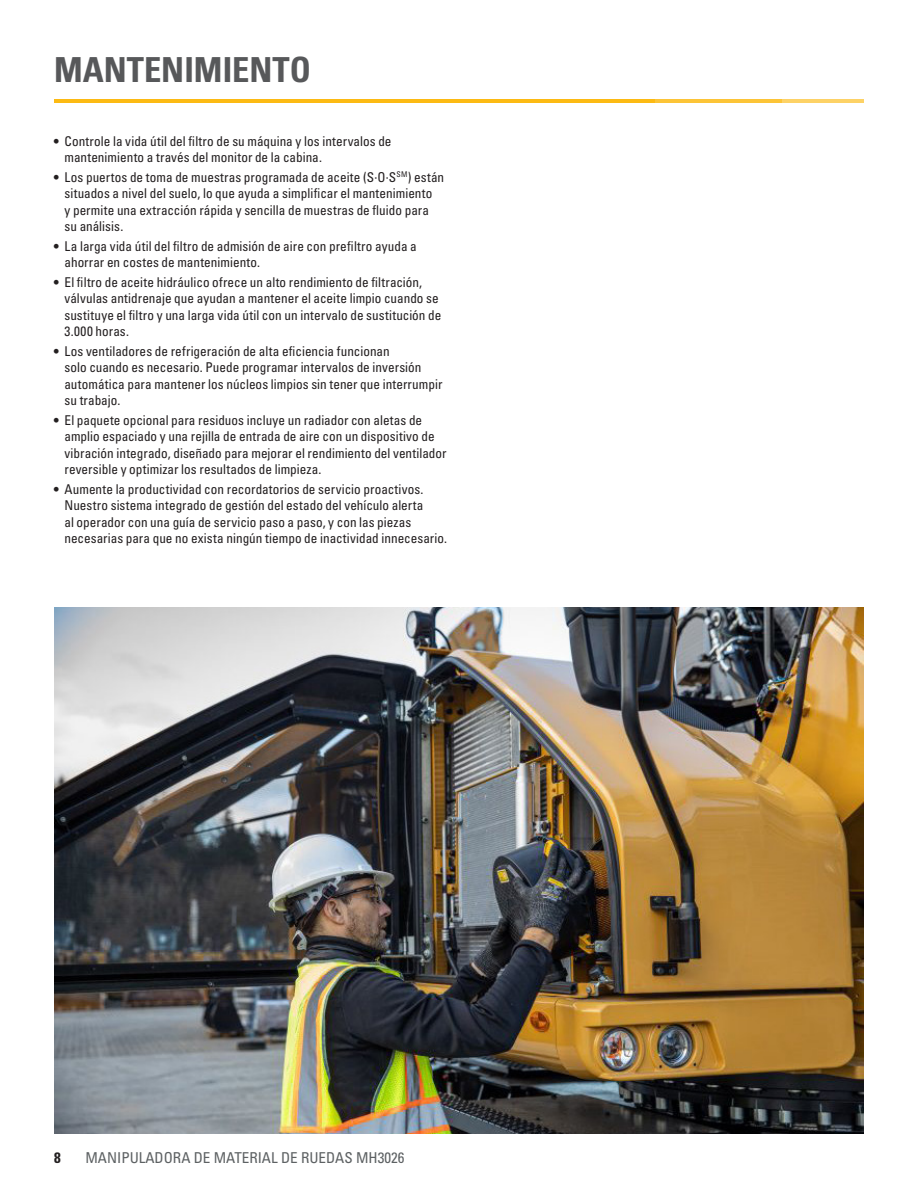
<style>
.page{position:relative;width:918px;height:1188px;background:#fff}
.page>*{position:absolute;margin:0;border:0;box-sizing:border-box;transform-origin:0 0}
.Headline_medium_gray{font:34.5px "Univers LTCYR 67 Bold Cond";color:#57585a}
.t1{font:condensed 15px "Univers LTCYR 57";color:#5d6163}
.t2{font:15px "Univers LTCYR 67 Bold Cond";color:#231f20}
.t3{font:condensed 13.5px/16.5px "Univers LTCYR 57";color:#231f20}
</style>
<div class="page">
<hr style="left:54px;top:99px;width:601px;height:4px;background:#fcba13">
<hr style="left:654px;top:99px;width:128px;height:4px;background:#fcc437">
<hr style="left:782px;top:99px;width:81px;height:4px;background:#fdd266">
<img style="left:54px;top:608px;width:809px;height:526px">
<p class="Headline_medium_gray" style="left:54px;top:48px;width:258px">MANTENIMIENTO</p>
<p class="t3" style="left:64px;top:132px;width:329px;text-indent:-10px">• Controle la vida útil del filtro de su máquina y los intervalos de mantenimiento a través del monitor de la cabina.</p>
<p class="t3" style="left:64px;top:168px;width:381px;text-indent:-10px">• Los puertos de toma de muestras programada de aceite (S·O·S<sup>SM</sup>) están situados a nivel del suelo, lo que ayuda a simplificar el mantenimiento<br>y permite una extracción rápida y sencilla de muestras de fluido para su análisis.</p>
<p class="t3" style="left:64px;top:237px;width:354px;text-indent:-10px">• La larga vida útil del filtro de admisión de aire con prefiltro ayuda a ahorrar en costes de mantenimiento.</p>
<p class="t3" style="left:64px;top:273px;width:378px;text-indent:-10px">• El filtro de aceite hidráulico ofrece un alto rendimiento de filtración, válvulas antidrenaje que ayudan a mantener el aceite limpio cuando se sustituye el filtro y una larga vida útil con un intervalo de sustitución de 3.000 horas.</p>
<p class="t3" style="left:64px;top:342px;width:379px;text-indent:-10px">• Los ventiladores de refrigeración de alta eficiencia funcionan<br>solo cuando es necesario. Puede programar intervalos de inversión automática para mantener los núcleos limpios sin tener que interrumpir su trabajo.</p>
<p class="t3" style="left:64px;top:411px;width:384px;text-indent:-10px">• El paquete opcional para residuos incluye un radiador con aletas de amplio espaciado y una rejilla de entrada de aire con un dispositivo de vibración integrado, diseñado para mejorar el rendimiento del ventilador reversible y optimizar los resultados de limpieza.</p>
<p class="t3" style="left:64px;top:480px;width:384px;text-indent:-10px">• Aumente la productividad con recordatorios de servicio proactivos.<br>Nuestro sistema integrado de gestión del estado del vehículo alerta<br>al operador con una guía de servicio paso a paso, y con las piezas necesarias para que no exista ningún tiempo de inactividad innecesario.</p>
<p class="t2" style="left:54px;top:1148px;width:8px">8</p>
<p class="t1" style="left:86px;top:1148px;width:320px">MANIPULADORA DE MATERIAL DE RUEDAS MH3026</p>
</div>
